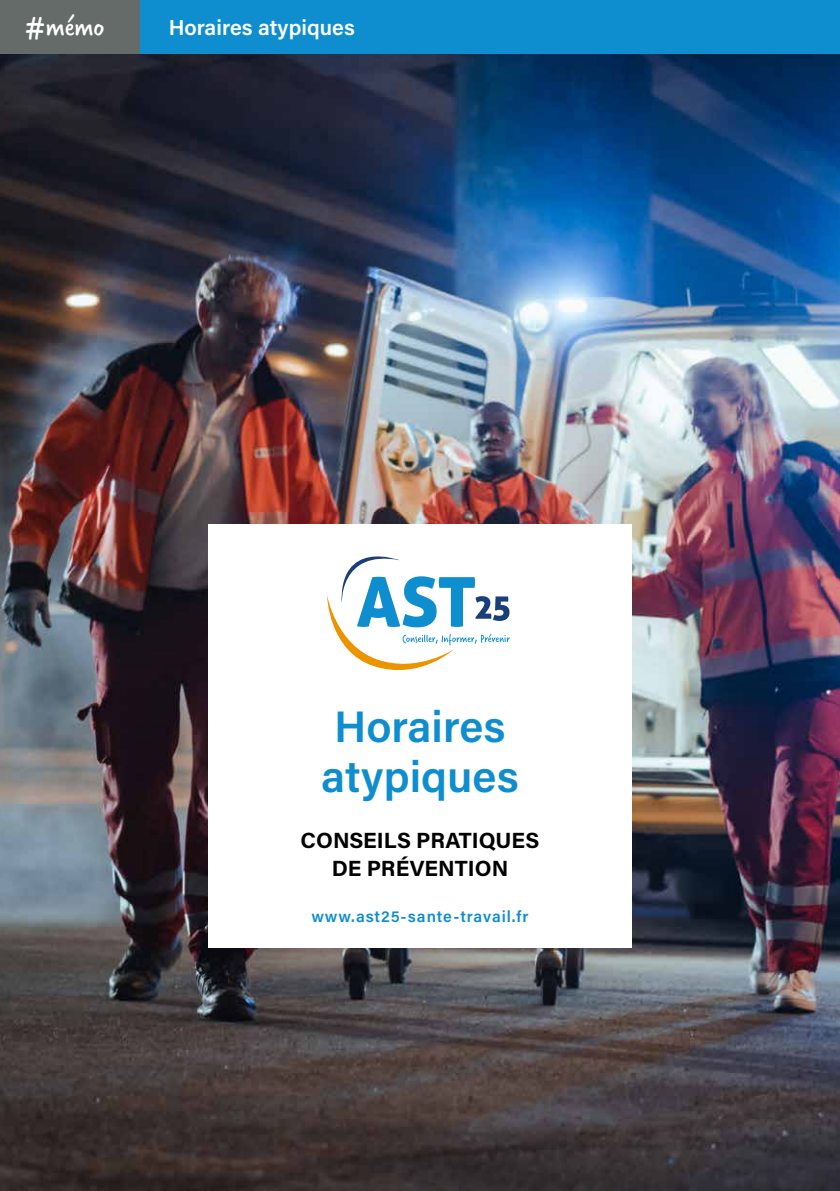
<style>
.page{position:relative;width:840px;height:1191px;background:#fff}
.page>*{position:absolute;margin:0;border:0;box-sizing:border-box;transform-origin:0 0}
.t1{font:600 44px/50px "Acumin Pro";color:#0e8ece}
.t2{font:29.8px "Verveine";color:#fff}
.t3{font:700 22px/28px "Acumin Pro";color:#000;text-align:center}
.t4{font:600 21.6px "Acumin Pro";color:#fff}
.t5{font:600 16px "Acumin Pro";letter-spacing:.05em;color:#0e8ece}
</style>
<div class="page">
<img style="left:0;top:53px;width:839px;height:1138px">
<div style="left:208px;top:524px;width:423px;height:423px;background:#fff"></div>
<div style="left:0;top:0;width:140px;height:53px;background:#646b68"></div>
<div style="left:140px;top:0;width:699px;height:53px;background:#0e8ece"></div>
<svg style="left:327px;top:556px;width:182px;height:114px"></svg>
<h2 class="t2" style="left:24px;top:6px;width:81px">#mémo</h2>
<p class="t4" style="left:169px;top:12px;width:187px">Horaires atypiques</p>
<h1 class="t1" style="left:321px;top:699px;width:199px">Horaires atypiques</h1>
<p class="t3" style="left:300px;top:825px;width:240px">CONSEILS PRATIQUES<br>DE PRÉVENTION</p>
<p class="t5" style="left:311px;top:905px;width:218px">www.ast25-sante-travail.fr</p>
</div>
